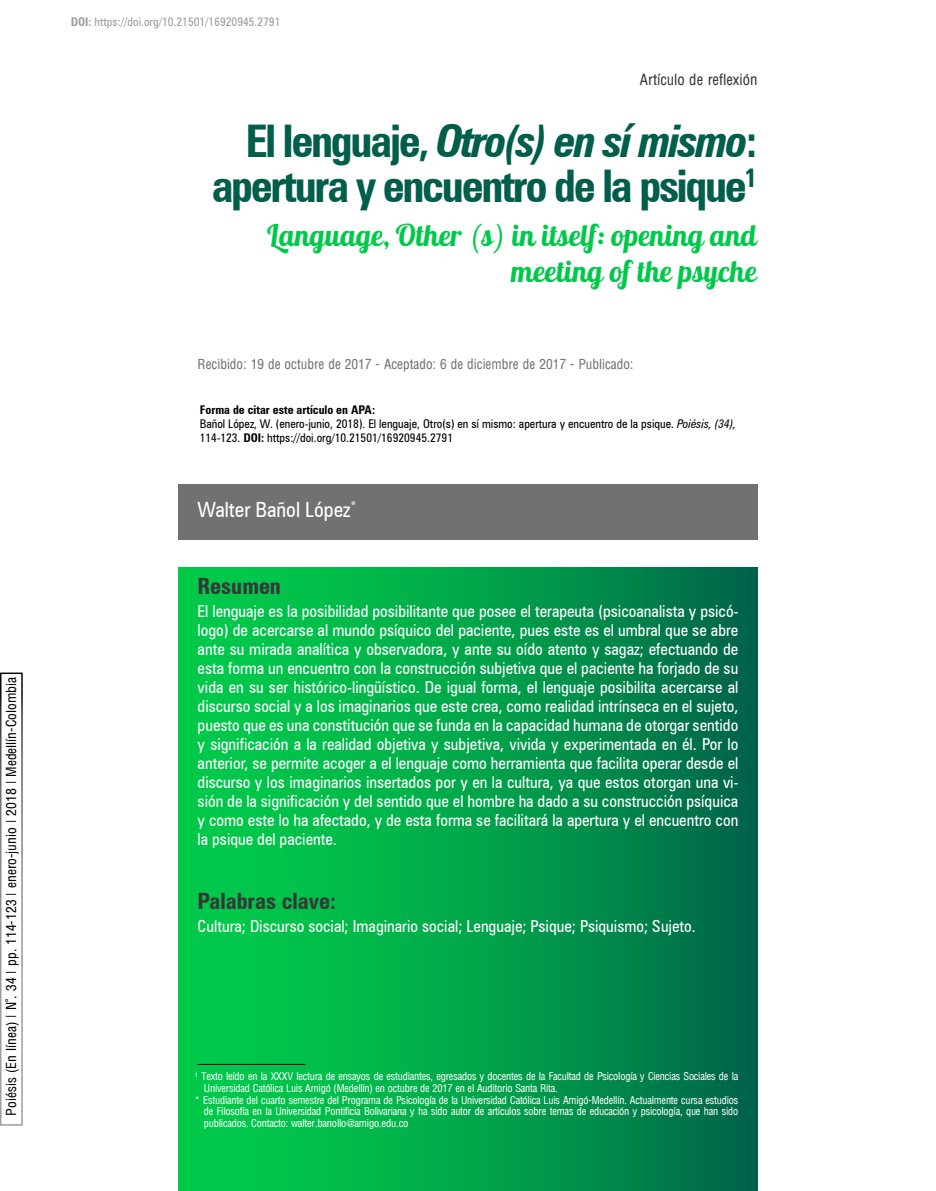
<style>
.page{position:relative;width:936px;height:1191px;background:#fff}
.page>*{position:absolute;margin:0;border:0;box-sizing:border-box;transform-origin:0 0}
.t1{font:700 condensed 45px/45px "Zurich BT";letter-spacing:-.05em;color:#005e4a;text-align:right}
.t2{font:30px/36px "Lobster";color:#00c94a;text-align:right}
.t3{font:700 condensed 22.5px "Zurich BT";color:#373737}
.t4{font:condensed 21px "Zurich BT";color:#fff}
.t5{font:condensed 16.5px/18.9px "Zurich BT";color:#fff;text-align:justify}
.t6{font:15px "Arena Condensed";color:#373737}
.t7{font:13.5px "Arena Condensed";color:#000}
.t8{font:13.5px "Arena Condensed";color:#707172}
.t9{font:condensed 12px/13.8px "Zurich BT";color:#000}
.t10{font:condensed 12px "Zurich BT";color:#9c9e9f}
.t11{font:10.5px "Arena Condensed";letter-spacing:-.02em;color:#fff}
.s1{font-weight:700}
.s2{font-style:italic}
</style>
<div class="page">
<div style="left:178px;top:568px;width:579px;height:623px;background:linear-gradient(to right,#00d74a,#006b4a)"></div>
<div style="left:178px;top:484px;width:579px;height:55px;background:#707172"></div>
<hr style="left:198px;top:1064px;width:108px;height:1px;background:#000">
<div style="left:0;top:672px;width:23px;height:453px;border:2px solid #fff"></div>
<p class="t7" style="left:4px;top:1115px;width:440px;rotate:-90deg">Poiésis (En línea) | N°. 34 | pp. 114-123 | enero-junio | 2018 | Medellín-Colombia</p>
<p class="t10" style="left:71px;top:15px;width:211px"><span class="s1">DOI:</span> https://doi.org/10.21501/16920945.2791</p>
<p class="t6" style="left:640px;top:71px;width:119px">Artículo de reflexión</p>
<h1 class="t1" style="left:212px;top:118px;width:547px">El lenguaje, <span class="s2">Otro(s) en sí mismo</span>: apertura y encuentro de la psique<sup>1</sup></h1>
<h2 class="t2" style="left:268px;top:217px;width:490px">Language, Other (s) in itself: opening and meeting of the psyche</h2>
<p class="t8" style="left:198px;top:356px;width:437px">Recibido: 19 de octubre de 2017 - Aceptado: 6 de diciembre de 2017 - Publicado:</p>
<p class="t9" style="left:200px;top:403px;width:538px"><span class="s1">Forma de citar este artículo en APA:<br></span>Bañol López, W. (enero-junio, 2018). El lenguaje, Otro(s) en sí mismo: apertura y encuentro de la psique. <span class="s2">Poiésis, (34),<br></span>114-123. <span class="s1">DOI:</span> https://doi.org/10.21501/16920945.2791</p>
<p class="t4" style="left:198px;top:497px;width:160px">Walter Bañol López<sup>*</sup></p>
<h3 class="t3" style="left:198px;top:572px;width:85px">Resumen</h3>
<p class="t5" style="left:198px;top:601px;width:542px">El lenguaje es la posibilidad posibilitante que posee el terapeuta (psicoanalista y psicó&shy;logo) de acercarse al mundo psíquico del paciente, pues este es el umbral que se abre ante su mirada analítica y observadora, y ante su oído atento y sagaz; efectuando de esta forma un encuentro con la construcción subjetiva que el paciente ha forjado de su vida en su ser histórico-lingüístico. De igual forma, el lenguaje posibilita acercarse al discurso social y a los imaginarios que este crea, como realidad intrínseca en el sujeto, puesto que es una constitución que se funda en la capacidad humana de otorgar sentido y significación a la realidad objetiva y subjetiva, vivida y experimentada en él. Por lo anterior, se permite acoger a el lenguaje como herramienta que facilita operar desde el discurso y los imaginarios insertados por y en la cultura, ya que estos otorgan una vi&shy;sión de la significación y del sentido que el hombre ha dado a su construcción psíquica y como este lo ha afectado, y de esta forma se facilitará la apertura y el encuentro con la psique del paciente.</p>
<h3 class="t3" style="left:198px;top:887px;width:140px">Palabras clave:</h3>
<p class="t5" style="left:198px;top:917px;width:500px">Cultura; Discurso social; Imaginario social; Lenguaje; Psique; Psiquismo; Sujeto.</p>
<p class="t11" style="left:195px;top:1070px;width:545px"><sup>1</sup> Texto leído en la XXXV lectura de ensayos de estudiantes, egresados y docentes de la Facultad de Psicología y Ciencias Sociales de la</p>
<p class="t11" style="left:204px;top:1082px;width:355px">Universidad Católica Luis Amigó (Medellín) en octubre de 2017 en el Auditorio Santa Rita.</p>
<p class="t11" style="left:195px;top:1094px;width:545px">* Estudiante del cuarto semestre del Programa de Psicología de la Universidad Católica Luis Amigó-Medellín. Actualmente cursa estudios</p>
<p class="t11" style="left:204px;top:1105px;width:536px">de Filosofía en la Universidad Pontificia Bolivariana y ha sido autor de artículos sobre temas de educación y psicología, que han sido</p>
<p class="t11" style="left:204px;top:1117px;width:206px">publicados. Contacto: walter.banollo@amigo.edu.co</p>
</div>
